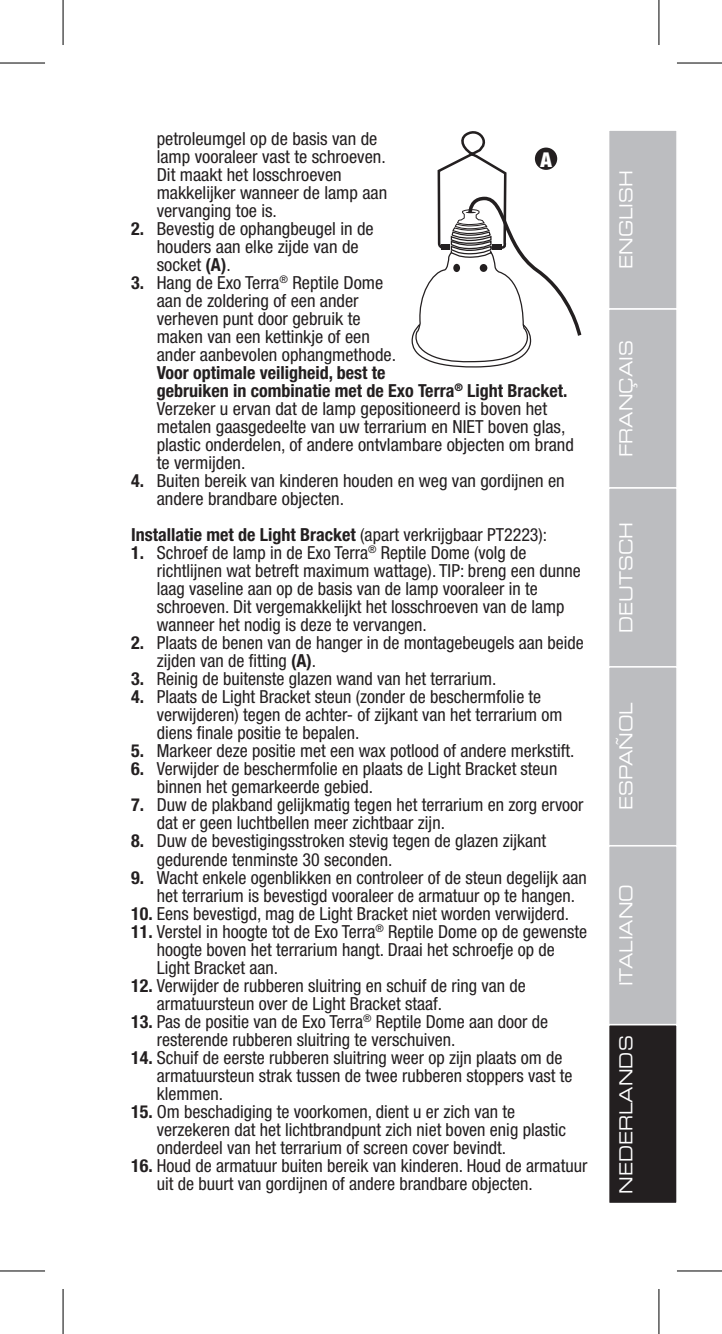
<style>
.page{position:relative;width:722px;height:1334px;background:#fff}
.page>*{position:absolute;margin:0;border:0;box-sizing:border-box;transform-origin:0 0}
.t1{font:900 condensed 20.4px "Helvetica Neue";color:#fff}
.t2{font:condensed 18px/18px "Helvetica Neue";color:#231f20}
.t3{font:700 condensed 18px "Helvetica Neue";color:#231f20}
.t4{font:18px "Eurostile Extended Two";color:#fff;scale:.9 1}
.s1{font-weight:700}
.s2{font-weight:400}
</style>
<div class="page">
<svg style="left:437px;top:131px;width:70px;height:66px"></svg>
<svg style="left:411px;top:197px;width:170px;height:171px"></svg>
<div style="left:607px;top:129px;width:70px;height:181px;background:#bcbdc0;border:2px solid #fff"></div>
<div style="left:607px;top:308px;width:70px;height:180px;background:#bcbdc0;border:2px solid #fff"></div>
<div style="left:607px;top:487px;width:70px;height:180px;background:#bcbdc0;border:2px solid #fff"></div>
<div style="left:607px;top:666px;width:70px;height:180px;background:#bcbdc0;border:2px solid #fff"></div>
<div style="left:607px;top:845px;width:70px;height:180px;background:#bcbdc0;border:2px solid #fff"></div>
<div style="left:608px;top:1024px;width:68px;height:179px;background:#231f20"></div>
<div style="left:607px;top:1024px;width:70px;height:180px;border:2px solid #fff"></div>
<div style="left:534px;top:148px;width:23px;height:22px;background:#231f20;border-radius:50%"></div>
<svg style="left:659px;top:0;width:1px;height:45px"></svg>
<svg style="left:659px;top:1289px;width:1px;height:45px"></svg>
<hr style="left:0;top:62px;width:45px;height:2px;background:#000">
<hr style="left:676px;top:62px;width:45px;height:2px;background:#000">
<hr style="left:0;top:1270px;width:45px;height:1px;background:#000">
<hr style="left:676px;top:1270px;width:45px;height:1px;background:#000">
<hr style="left:62px;top:0;width:2px;height:45px;background:#000">
<hr style="left:62px;top:1289px;width:2px;height:45px;background:#000">
<hr style="left:658px;top:0;width:1px;height:45px;background:#000">
<hr style="left:658px;top:1289px;width:1px;height:45px;background:#000">
<p class="t2" style="left:157px;top:130px;width:232px">petroleumgel op de basis van de lamp vooraleer vast te schroeven.<br>Dit maakt het losschroeven makkelijker wanneer de lamp aan vervanging toe is.</p>
<p class="t2" style="left:157px;top:220px;width:218px;text-indent:-26px"><span class="s1">2.</span> Bevestig de ophangbeugel in de houders aan elke zijde van de socket <span class="s1">(A)</span>.</p>
<p class="t2" style="left:157px;top:274px;width:241px;text-indent:-26px"><span class="s1">3.</span> Hang de Exo Terra<sup>®</sup> Reptile Dome aan de zoldering of een ander verheven punt door gebruik te maken van een kettinkje of een ander aanbevolen ophangmethode.</p>
<p class="t2" style="left:157px;top:364px;width:418px"><span class="s1">Voor optimale veiligheid, best te<br>gebruiken in combinatie met de Exo Terra</span><sup>®</sup> <span class="s1">Light Bracket.<br></span>Verzeker u ervan dat de lamp gepositioneerd is boven het metalen gaasgedeelte van uw terrarium en NIET boven glas, plastic onderdelen, of andere ontvlambare objecten om brand te vermijden.</p>
<p class="t2" style="left:157px;top:472px;width:409px;text-indent:-26px"><span class="s1">4.</span> Buiten bereik van kinderen houden en weg van gordijnen en andere brandbare objecten.</p>
<p class="t3" style="left:131px;top:524px;width:417px">Installatie met de Light Bracket <span class="s2">(apart verkrijgbaar PT2223):</span></p>
<p class="t2" style="left:157px;top:544px;width:425px;text-indent:-26px"><span class="s1">1.</span> Schroef de lamp in de Exo Terra<sup>®</sup> Reptile Dome (volg de richtlijnen wat betreft maximum wattage). TIP: breng een dunne laag vaseline aan op de basis van de lamp vooraleer in te schroeven. Dit vergemakkelijkt het losschroeven van de lamp wanneer het nodig is deze te vervangen.</p>
<p class="t2" style="left:157px;top:634px;width:428px;text-indent:-26px"><span class="s1">2.</span> Plaats de benen van de hanger in de montagebeugels aan beide zijden van de fitting <span class="s1">(A)</span>.</p>
<p class="t2" style="left:131px;top:670px;width:366px"><span class="s1">3.</span> Reinig de buitenste glazen wand van het terrarium.</p>
<p class="t2" style="left:157px;top:688px;width:407px;text-indent:-26px"><span class="s1">4.</span> Plaats de Light Bracket steun (zonder de beschermfolie te verwijderen) tegen de achter- of zijkant van het terrarium om diens finale positie te bepalen.</p>
<p class="t2" style="left:131px;top:742px;width:444px"><span class="s1">5.</span> Markeer deze positie met een wax potlood of andere merkstift.</p>
<p class="t2" style="left:157px;top:760px;width:402px;text-indent:-26px"><span class="s1">6.</span> Verwijder de beschermfolie en plaats de Light Bracket steun binnen het gemarkeerde gebied.</p>
<p class="t2" style="left:157px;top:796px;width:428px;text-indent:-26px"><span class="s1">7.</span> Duw de plakband gelijkmatig tegen het terrarium en zorg ervoor dat er geen luchtbellen meer zichtbaar zijn.</p>
<p class="t2" style="left:157px;top:832px;width:391px;text-indent:-26px"><span class="s1">8.</span> Duw de bevestigingsstroken stevig tegen de glazen zijkant gedurende tenminste 30 seconden.</p>
<p class="t2" style="left:157px;top:868px;width:431px;text-indent:-26px"><span class="s1">9.</span> Wacht enkele ogenblikken en controleer of de steun degelijk aan het terrarium is bevestigd vooraleer de armatuur op te hangen.</p>
<p class="t2" style="left:131px;top:904px;width:439px"><span class="s1">10.</span> Eens bevestigd, mag de Light Bracket niet worden verwijderd.</p>
<p class="t2" style="left:157px;top:922px;width:432px;text-indent:-26px"><span class="s1">11.</span> Verstel in hoogte tot de Exo Terra<sup>®</sup> Reptile Dome op de gewenste hoogte boven het terrarium hangt. Draai het schroefje op de<br>Light Bracket aan.</p>
<p class="t2" style="left:157px;top:976px;width:370px;text-indent:-26px"><span class="s1">12.</span> Verwijder de rubberen sluitring en schuif de ring van de armatuursteun over de Light Bracket staaf.</p>
<p class="t2" style="left:157px;top:1012px;width:393px;text-indent:-26px"><span class="s1">13.</span> Pas de positie van de Exo Terra<sup>®</sup> Reptile Dome aan door de resterende rubberen sluitring te verschuiven.</p>
<p class="t2" style="left:157px;top:1048px;width:417px;text-indent:-26px"><span class="s1">14.</span> Schuif de eerste rubberen sluitring weer op zijn plaats om de armatuursteun strak tussen de twee rubberen stoppers vast te klemmen.</p>
<p class="t2" style="left:157px;top:1102px;width:410px;text-indent:-26px"><span class="s1">15.</span> Om beschadiging te voorkomen, dient u er zich van te verzekeren dat het lichtbrandpunt zich niet boven enig plastic onderdeel van het terrarium of screen cover bevindt.</p>
<p class="t2" style="left:157px;top:1156px;width:432px;text-indent:-26px"><span class="s1">16.</span> Houd de armatuur buiten bereik van kinderen. Houd de armatuur uit de buurt van gordijnen of andere brandbare objecten.</p>
<p class="t1" style="left:540px;top:147px;width:13px">A</p>
<p class="t4" style="left:613px;top:269px;width:111px;rotate:-90deg">ENGLISH</p>
<p class="t4" style="left:613px;top:457px;width:132px;rotate:-90deg">FRANÇAIS</p>
<p class="t4" style="left:613px;top:633px;width:125px;rotate:-90deg">DEUTSCH</p>
<p class="t4" style="left:613px;top:810px;width:122px;rotate:-90deg">ESPAÑOL</p>
<p class="t4" style="left:613px;top:986px;width:115px;rotate:-90deg">ITALIANO</p>
<p class="t4" style="left:613px;top:1193px;width:177px;rotate:-90deg">NEDERLANDS</p>
</div>
